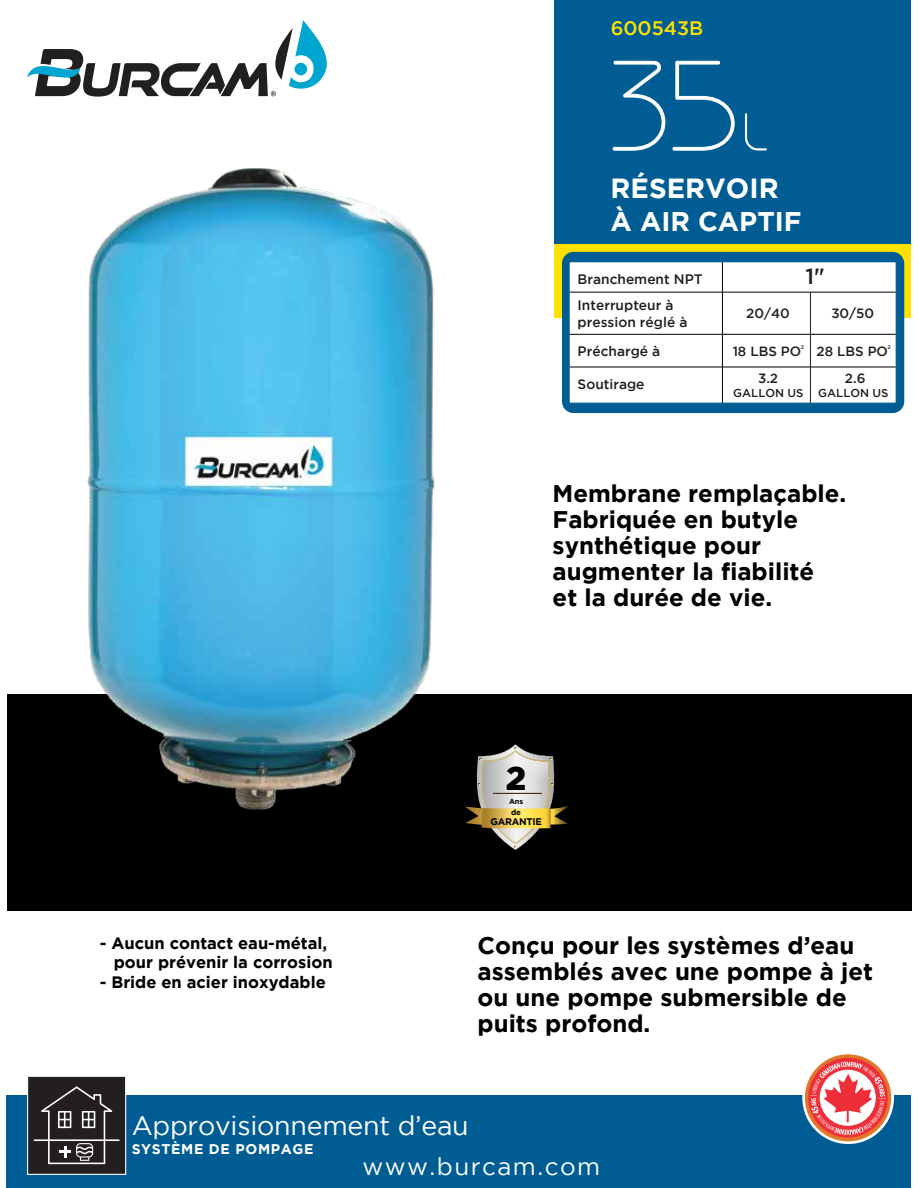
<style>
.page{position:relative;width:918px;height:1188px;background:#fff}
.page>*{position:absolute;margin:0;border:0;box-sizing:border-box;transform-origin:0 0}
.t1{font:100 130.2px "Geoma";color:#fff}
.t2{font:900 32.7px "Gotham";color:#000}
.t3{font:700 27.6px "Gotham";color:#fff}
.t4{font:700 27px "Gotham";color:#fff}
.t5{font:26.85px "Gotham";letter-spacing:-.01em;color:#fff}
.t6{font:24.3px "Gotham";letter-spacing:.06em;color:#fff}
.t7{font:700 24px/26px "Gotham";color:#000}
.t8{font:500 21.9px "Gotham";color:#231f20}
.t9{font:500 19.5px "Gotham";color:#ffe100}
.t10{font:700 16.5px/19.8px "Gotham";color:#000}
.t11{font:700 14.1px "Gotham";letter-spacing:.045em;color:#fff}
.t12{font:500 13.65px/26.1px "Gotham";color:#231f20}
.t13{font:500 13.35px/26.5px "Gotham";color:#231f20;text-align:center}
.t14{font:500 11.4px "Gotham";color:#231f20}
.t15{font:700 9.6px "Gotham";letter-spacing:-.025em;color:#010101}
.t16{font:700 7.65px "Gotham";color:#010101}
.t17{font:700 7.5px "Gotham";color:#010101}
.t18{font:500 5.4px "Gotham";color:#231f20}
</style>
<div class="page">
<div style="left:7px;top:1096px;width:904px;height:92px;background:#005d94"></div>
<div style="left:27px;top:1076px;width:99px;height:99px;background:#231f20;border:1px solid #fff"></div>
<svg style="left:34px;top:1086px;width:86px;height:78px"></svg>
<div style="left:7px;top:694px;width:904px;height:217px;background:#000"></div>
<div style="left:555px;top:0;width:356px;height:286px;background:#005d94"></div>
<div style="left:555px;top:244px;width:356px;height:73px;background:#ffe100"></div>
<svg style="left:465px;top:744px;width:104px;height:106px"></svg>
<hr style="left:493px;top:793px;width:48px;height:1px;background:#4c2e15">
<svg style="left:745px;top:113px;width:22px;height:38px"></svg>
<svg style="left:612px;top:61px;width:54px;height:90px"></svg>
<svg style="left:672px;top:61px;width:63px;height:90px"></svg>
<div style="left:562px;top:252px;width:342px;height:161px;background:#005d94;border-radius:12px"></div>
<div style="left:568px;top:261px;width:329px;height:143px;background:#fff;border:1px solid #005d94"></div>
<hr style="left:570px;top:292px;width:326px;height:1px;background:#231f20">
<hr style="left:570px;top:334px;width:326px;height:1px;background:#231f20">
<hr style="left:570px;top:366px;width:326px;height:2px;background:#231f20">
<hr style="left:722px;top:262px;width:1px;height:141px;background:#000">
<hr style="left:810px;top:292px;width:1px;height:111px;background:#231f20">
<svg style="left:802px;top:1052px;width:92px;height:92px"></svg>
<div style="left:805px;top:1054px;width:86px;height:87px;background:#e1772a;border-radius:50%"></div>
<svg style="left:808px;top:1058px;width:80px;height:80px"></svg>
<svg style="left:810px;top:1062px;width:76px;height:73px;background:#ee8687"></svg>
<svg style="left:27px;top:20px;width:300px;height:77px"></svg>
<img style="left:87px;top:168px;width:348px;height:642px">
<p class="t9" style="left:611px;top:17px;width:94px">600543B</p>
<h1 class="t1" style="left:608px;top:37px;width:133px">35</h1>
<p class="t3" style="left:611px;top:172px;width:170px">RÉSERVOIR</p>
<p class="t4" style="left:611px;top:206px;width:193px">À AIR CAPTIF</p>
<p class="t12" style="left:578px;top:266px;width:127px">Branchement NPT<br>Interrupteur à</p>
<p class="t12" style="left:578px;top:307px;width:111px;line-height:29.5px">pression réglé à<br>Préchargé à</p>
<p class="t12" style="left:578px;top:371px;width:69px">Soutirage</p>
<p class="t8" style="left:805px;top:264px;width:21px">1"</p>
<p class="t13" style="left:746px;top:300px;width:45px">20/40</p>
<p class="t13" style="left:831px;top:300px;width:44px">30/50</p>
<p class="t13" style="left:733px;top:338px;width:70px">18 LBS PO<br>3.2</p>
<p class="t14" style="left:733px;top:386px;width:72px">GALLON US</p>
<p class="t18" style="left:801px;top:344px;width:5px">2</p>
<p class="t13" style="left:817px;top:338px;width:73px">28 LBS PO</p>
<p class="t18" style="left:887px;top:344px;width:5px">2</p>
<p class="t13" style="left:845px;top:365px;width:22px">2.6</p>
<p class="t14" style="left:818px;top:386px;width:72px">GALLON US</p>
<p class="t10" style="left:114px;top:933px;width:220px;text-indent:-14px">- Aucun contact eau-métal, pour prévenir la corrosion</p>
<p class="t10" style="left:100px;top:972px;width:228px">- Bride en acier inoxydable</p>
<p class="t7" style="left:553px;top:480px;width:295px">Membrane remplaçable.<br>Fabriquée en butyle synthétique pour augmenter la fiabilité<br>et la durée de vie.</p>
<h2 class="t2" style="left:506px;top:759px;width:22px">2</h2>
<p class="t17" style="left:509px;top:797px;width:16px">Ans</p>
<p class="t16" style="left:511px;top:808px;width:11px">de</p>
<p class="t15" style="left:490px;top:816px;width:53px">GARANTIE</p>
<p class="t7" style="left:478px;top:932px;width:397px">Conçu pour les systèmes d’eau assemblés avec une pompe à jet ou une pompe submersible de puits profond.</p>
<p class="t5" style="left:132px;top:1111px;width:339px">Approvisionnement d’eau</p>
<p class="t11" style="left:132px;top:1141px;width:183px">SYSTÈME DE POMPAGE</p>
<p class="t6" style="left:363px;top:1153px;width:239px">www.burcam.com</p>
</div>
